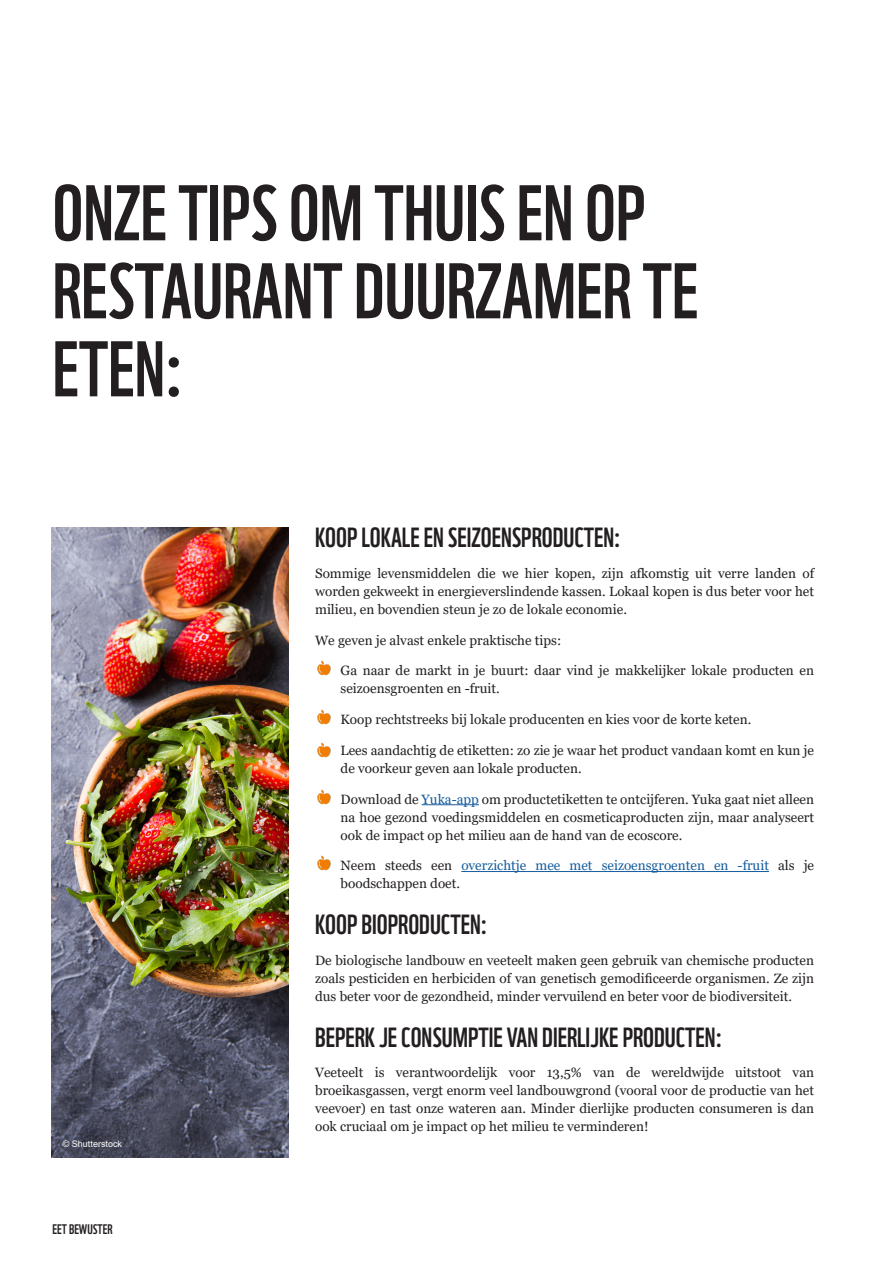
<style>
.page{position:relative;width:893px;height:1263px;background:#fff}
.page>*{position:absolute;margin:0;border:0;box-sizing:border-box;transform-origin:0 0}
.t1{font:76.5px/78px "WWF";color:#231f20}
.t2{font:27px "WWF";color:#231f20}
.t3{font:13.5px/18px "Georgia";color:#231f20;text-align:justify}
.t4{font:13.5px/18px "Georgia";color:#175d9e}
.t5{font:13.5px "WWF";color:#231f20}
.t6{font:9px "Arial";color:#fff}
.s1{color:#175d9e}
.s2{color:#231f20}
</style>
<div class="page">
<img style="left:52px;top:527px;width:237px;height:630px">
<hr style="left:422px;top:804px;width:57px;height:1px;background:#175d9e">
<hr style="left:461px;top:871px;width:308px;height:1px;background:#175d9e">
<img style="left:317px;top:660px;width:14px;height:16px">
<img style="left:317px;top:709px;width:14px;height:16px">
<img style="left:317px;top:742px;width:14px;height:16px">
<img style="left:317px;top:789px;width:14px;height:16px">
<img style="left:317px;top:855px;width:14px;height:16px">
<h1 class="t1" style="left:53px;top:166px;width:647px">ONZE TIPS OM THUIS EN OP<br>RESTAURANT DUURZAMER TE<br>ETEN:</h1>
<p class="t6" style="left:63px;top:1138px;width:61px">© Shutterstock</p>
<p class="t5" style="left:53px;top:1219px;width:61px">EET BEWUSTER</p>
<h2 class="t2" style="left:315px;top:516px;width:307px">KOOP LOKALE EN SEIZOENSPRODUCTEN:</h2>
<p class="t3" style="left:315px;top:564px;width:500px">Sommige levensmiddelen die we hier kopen, zijn afkomstig uit verre landen of worden gekweekt in energieverslindende kassen. Lokaal kopen is dus beter voor het milieu, en bovendien steun je zo de lokale economie.</p>
<p class="t3" style="left:315px;top:631px;width:248px">We geven je alvast enkele praktische tips:</p>
<p class="t3" style="left:341px;top:662px;width:475px">Ga naar de markt in je buurt: daar vind je makkelijker lokale producten en seizoensgroenten en -fruit.</p>
<p class="t3" style="left:341px;top:711px;width:412px">Koop rechtstreeks bij lokale producenten en kies voor de korte keten.</p>
<p class="t3" style="left:341px;top:741px;width:475px">Lees aandachtig de etiketten: zo zie je waar het product vandaan komt en kun je de voorkeur geven aan lokale producten.</p>
<p class="t3" style="left:341px;top:790px;width:475px">Download de <span class="s1">Yuka-app</span> om productetiketten te ontcijferen. Yuka gaat niet alleen na hoe gezond voedingsmiddelen en cosmeticaproducten zijn, maar analyseert ook de impact op het milieu aan de hand van de ecoscore.</p>
<p class="t4" style="left:341px;top:857px;width:475px"><span class="s2">Neem steeds een</span> overzichtje mee met seizoensgroenten en -fruit <span class="s2">als je boodschappen doet.</span></p>
<h2 class="t2" style="left:315px;top:903px;width:174px">KOOP BIOPRODUCTEN:</h2>
<p class="t3" style="left:315px;top:951px;width:500px">De biologische landbouw en veeteelt maken geen gebruik van chemische producten zoals pesticiden en herbiciden of van genetisch gemodificeerde organismen. Ze zijn dus beter voor de gezondheid, minder vervuilend en beter voor de biodiversiteit.</p>
<h2 class="t2" style="left:315px;top:1016px;width:409px">BEPERK JE CONSUMPTIE VAN DIERLIJKE PRODUCTEN:</h2>
<p class="t3" style="left:315px;top:1064px;width:500px">Veeteelt is verantwoordelijk voor 13,5% van de wereldwijde uitstoot van broeikasgassen, vergt enorm veel landbouwgrond (vooral voor de productie van het veevoer) en tast onze wateren aan. Minder dierlijke producten consumeren is dan ook cruciaal om je impact op het milieu te verminderen!</p>
</div>
